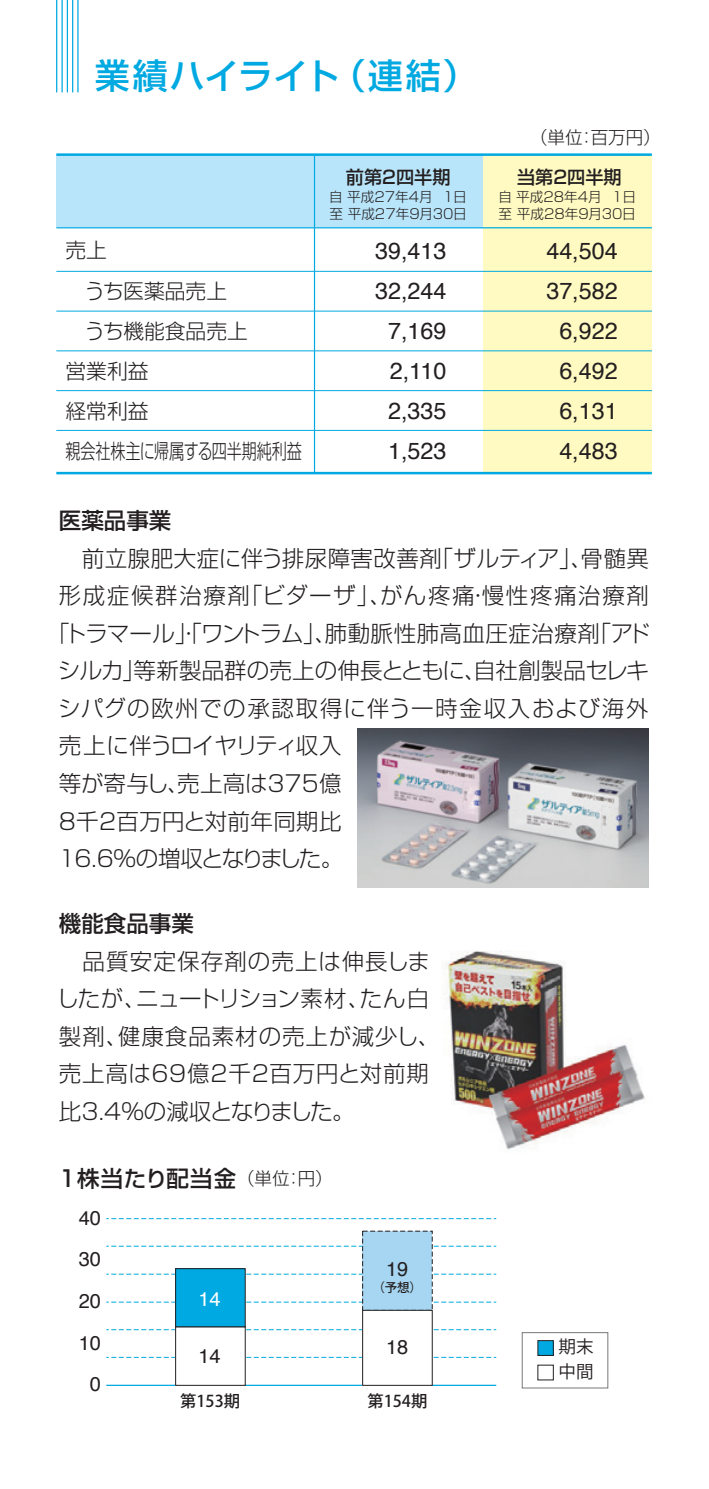
<style>
.page{position:relative;width:709px;height:1489px;background:#fff}
.page>*{position:absolute;margin:0;border:0;box-sizing:border-box;transform-origin:0 0}
.t1{font:500 35px "Shin Go Pr 5";letter-spacing:.005em;color:#00a9e1}
.t2{font:23.25px/40px "Helvetica";color:#231f20;text-align:right}
.t3{font:300 22.5px/37.5px "Shin Go Pr 5";letter-spacing:.02em;color:#231f20}
.t4{font:300 22.5px/37.5px "Shin Go Pr 5";letter-spacing:-.01em;color:#231f20}
.t5{font:300 22.5px/37.5px "Shin Go Pr 5";letter-spacing:.05em;color:#231f20;text-align:right}
.t6{font:300 22.5px/37.5px "Shin Go Pr 5";letter-spacing:.04em;color:#231f20}
.t7{font:300 22.5px "Shin Go Pr 5";letter-spacing:-.06em;color:#231f20}
.t8{font:500 22.5px "Shin Go Pr 5";color:#231f20}
.t9{font:300 22.5px "Shin Go Pr 5";letter-spacing:-.08em;color:#231f20}
.t10{font:500 22.5px "Shin Go Pr 5";letter-spacing:.05em;color:#231f20}
.t11{font:300 22.5px "Shin Go Pr 5";letter-spacing:.07em;color:#231f20}
.t12{font:300 20.75px/40px "Shin Go Pr 5";letter-spacing:-.005em;color:#231f20}
.t13{font:20px "Helvetica";color:#231f20}
.t14{font:20px "Helvetica";color:#fff}
.t15{font:500 18.25px "Shin Go Pr 5";color:#231f20}
.t16{font:300 17.5px "Shin Go Pr 5";color:#231f20}
.t17{font:17.5px/25px "Koz Go Pro";color:#231f20}
.t18{font:500 16.25px "Koz Go Pro";color:#231f20}
.t19{font:300 13.75px/16.2px "Shin Go Pr 5";color:#231f20}
.t20{font:500 12.5px "Koz Go Pro";color:#231f20}
</style>
<div class="page">
<hr style="left:106px;top:1384px;width:390px;height:1px;background:#00a9e1">
<svg style="left:106px;top:1356px;width:390px;height:1px"></svg>
<svg style="left:106px;top:1301px;width:390px;height:1px"></svg>
<svg style="left:106px;top:1273px;width:390px;height:1px"></svg>
<svg style="left:106px;top:1245px;width:390px;height:1px"></svg>
<svg style="left:106px;top:1218px;width:390px;height:1px"></svg>
<svg style="left:106px;top:1329px;width:390px;height:1px"></svg>
<div style="left:56px;top:155px;width:589px;height:72px;background:#b9e5fa"></div>
<div style="left:483px;top:156px;width:169px;height:317px;background:#fffac1"></div>
<hr style="left:56px;top:227px;width:596px;height:1px;background:#00a9e1">
<hr style="left:56px;top:472px;width:596px;height:2px;background:#00a9e1">
<hr style="left:56px;top:153px;width:596px;height:3px;background:#00a9e1">
<hr style="left:56px;top:271px;width:596px;height:1px;background:#00a9e1">
<hr style="left:56px;top:311px;width:596px;height:1px;background:#00a9e1">
<hr style="left:56px;top:350px;width:596px;height:1px;background:#00a9e1">
<hr style="left:56px;top:390px;width:596px;height:1px;background:#00a9e1">
<hr style="left:56px;top:430px;width:596px;height:1px;background:#00a9e1">
<hr style="left:314px;top:156px;width:1px;height:317px;background:#00a9e1">
<hr style="left:77px;top:0;width:2px;height:92px;background:#00a9e1">
<hr style="left:72px;top:0;width:1px;height:92px;background:#00a9e1">
<hr style="left:67px;top:0;width:1px;height:92px;background:#00a9e1">
<hr style="left:61px;top:0;width:2px;height:92px;background:#00a9e1">
<hr style="left:56px;top:0;width:1px;height:92px;background:#00a9e1">
<img style="left:358px;top:728px;width:290px;height:159px">
<img style="left:445px;top:950px;width:200px;height:200px">
<div style="left:176px;top:1268px;width:69px;height:58px;background:#00a9e1"></div>
<div style="left:175px;top:1268px;width:71px;height:59px;border:1px solid #231f20"></div>
<div style="left:362px;top:1230px;width:70px;height:80px;background:#a6d6f1"></div>
<div style="left:362px;top:1230px;width:71px;height:80px;border:1px dashed #231f20"></div>
<div style="left:176px;top:1326px;width:69px;height:59px;background:#fff"></div>
<div style="left:175px;top:1326px;width:71px;height:59px;border:1px solid #231f20"></div>
<div style="left:362px;top:1310px;width:70px;height:75px;background:#fff"></div>
<div style="left:362px;top:1309px;width:70px;height:76px;border:1px solid #231f20"></div>
<div style="left:522px;top:1332px;width:86px;height:56px;border:1px solid #76787b"></div>
<div style="left:538px;top:1340px;width:15px;height:15px;background:#00a9e1"></div>
<h1 class="t1" style="left:95px;top:47px;width:246px">業績ハイライト</h1>
<h1 class="t1" style="left:331px;top:47px;width:148px">（連結）</h1>
<p class="t15" style="left:346px;top:162px;width:106px">前第2四半期</p>
<p class="t16" style="left:530px;top:123px;width:54px">（単位</p>
<p class="t15" style="left:517px;top:162px;width:106px">当第2四半期</p>
<p class="t16" style="left:590px;top:123px;width:72px">百万円(</p>
<p class="t16" style="left:578px;top:123px;width:19px">：</p>
<p class="t12" style="left:66px;top:228px;width:238px">売上<br>　うち医薬品売上<br>　うち機能食品売上<br>営業利益<br>経常利益<br>親会社株主に帰属する四半期純利益</p>
<p class="t8" style="left:59px;top:502px;width:114px">医薬品事業</p>
<p class="t19" style="left:329px;top:187px;width:139px">自平成27年4月<br>至平成27年9月30日</p>
<p class="t19" style="left:598px;top:187px;width:39px">　1日</p>
<p class="t19" style="left:498px;top:187px;width:139px">自平成28年4月<br>至平成28年9月30日</p>
<p class="t19" style="left:429px;top:187px;width:39px">　1日</p>
<p class="t2" style="left:375px;top:232px;width:73px">39,413<br>32,244<br>7,169<br>2,110<br>2,335<br>1,523</p>
<p class="t2" style="left:546px;top:232px;width:73px;text-align:center">44,504<br>37,582<br>6,922<br>6,492<br>6,131<br>4,483</p>
<p class="t3" style="left:430px;top:537px;width:164px">「ザルティア」、</p>
<p class="t3" style="left:380px;top:537px;width:270px;text-indent:-298px">前立腺肥大症に伴う排尿障害改善剤<br>がん疼痛慢性疼痛治療剤</p>
<p class="t3" style="left:580px;top:537px;width:70px">骨髄異</p>
<p class="t3" style="left:240px;top:575px;width:154px">「ビダーザ」、</p>
<p class="t11" style="left:59px;top:577px;width:193px">形成症候群治療剤</p>
<p class="t3" style="left:467px;top:575px;width:24px">・</p>
<p class="t3" style="left:58px;top:612px;width:592px;text-indent:-11px">「<br>シルカ等新製品群の売上の伸長とともに自社創製品セレキ</p>
<p class="t7" style="left:64px;top:615px;width:274px">トラマール」・「ワントラム」、</p>
<p class="t3" style="left:588px;top:612px;width:63px">「アド</p>
<p class="t3" style="left:325px;top:612px;width:277px">肺動脈性肺高血圧症治療剤</p>
<p class="t3" style="left:58px;top:650px;width:592px;text-indent:65px">」<br>シパグの欧州での承認取得に伴う一時金収入および海外売上に伴うロイヤリティ収入<br>等が寄与し売上高は375億</p>
<p class="t3" style="left:464px;top:650px;width:24px">、</p>
<p class="t4" style="left:58px;top:762px;width:286px;text-indent:109px">、<br>8千2百万円と対前年同期比<br>16.6％の増収となりました。</p>
<p class="t8" style="left:59px;top:905px;width:136px">機能食品事業</p>
<p class="t5" style="left:59px;top:940px;width:373px">　品質安定保存剤の売上は伸長しまたん白</p>
<p class="t6" style="left:118px;top:977px;width:324px;text-indent:-62px">したが、<br>健康食品素材の売上が減少し、</p>
<p class="t9" style="left:136px;top:980px;width:235px">ニュートリション素材、</p>
<p class="t3" style="left:59px;top:1015px;width:372px">製剤、<br>売上高は69億2千2百万円と対前期比3.4%の減収となりました。</p>
<p class="t10" style="left:59px;top:1160px;width:179px">1株当たり配当金</p>
<p class="t13" style="left:79px;top:1201px;width:24px">40</p>
<p class="t13" style="left:79px;top:1243px;width:24px">30</p>
<p class="t13" style="left:79px;top:1285px;width:24px">20</p>
<p class="t14" style="left:198px;top:1283px;width:24px">14</p>
<p class="t16" style="left:237px;top:1163px;width:54px">（単位</p>
<p class="t16" style="left:298px;top:1163px;width:37px">円(</p>
<p class="t16" style="left:285px;top:1163px;width:19px">：</p>
<p class="t13" style="left:79px;top:1326px;width:24px">10</p>
<p class="t13" style="left:90px;top:1368px;width:13px">0</p>
<p class="t13" style="left:198px;top:1340px;width:24px">14</p>
<p class="t18" style="left:180px;top:1390px;width:61px">第153期</p>
<p class="t13" style="left:386px;top:1253px;width:24px">19</p>
<p class="t20" style="left:372px;top:1279px;width:51px">（予想(</p>
<p class="t13" style="left:386px;top:1331px;width:24px">18</p>
<p class="t18" style="left:367px;top:1390px;width:61px">第154期</p>
<p class="t17" style="left:558px;top:1334px;width:36px">期末中間</p>
</div>
